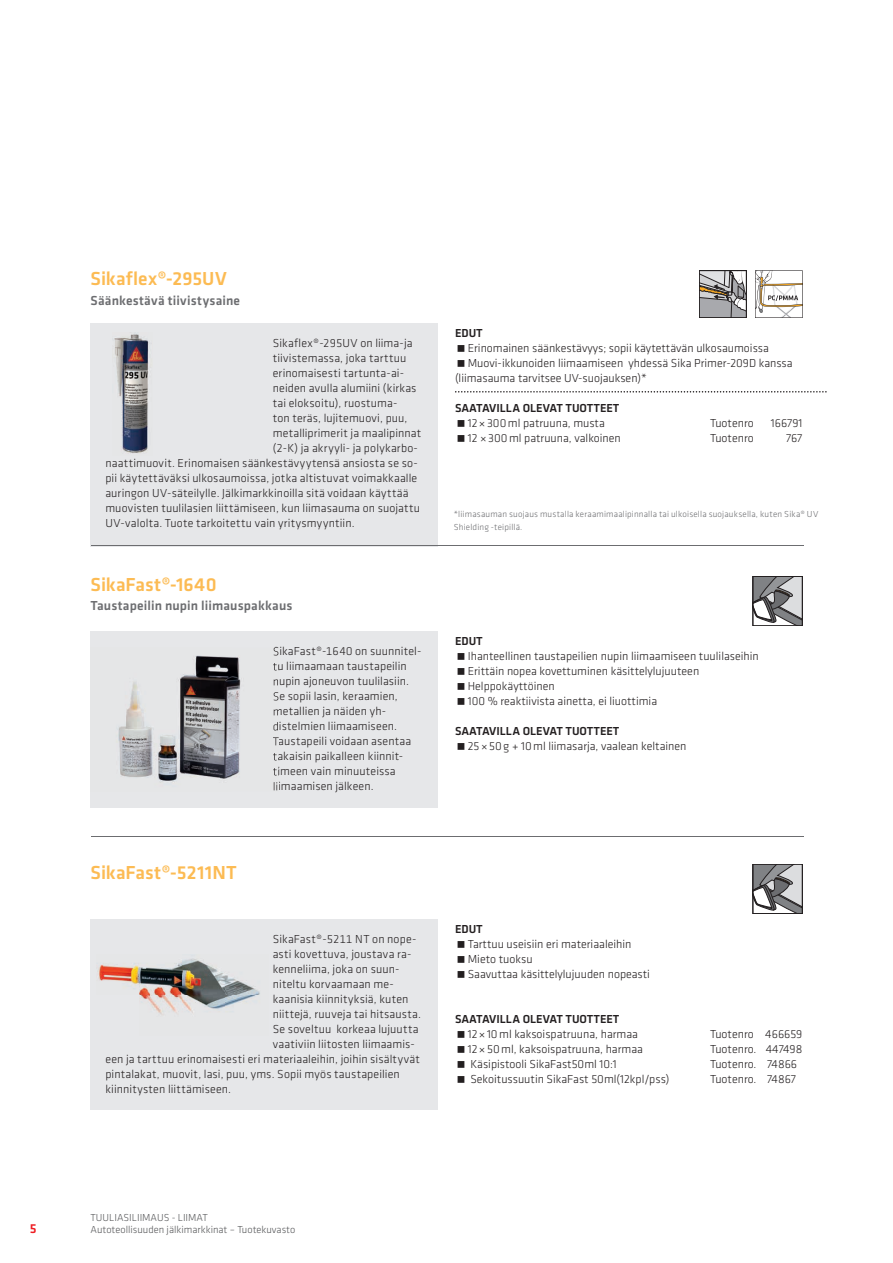
<style>
.page{position:relative;width:893px;height:1263px;background:#fff}
.page>*{position:absolute;margin:0;border:0;box-sizing:border-box;transform-origin:0 0}
.t1{font:500 19.5px "Klavika";color:#fcbb53}
.t2{font:500 13.5px "Klavika";letter-spacing:.01em;color:#6c6d70}
.t3{font:500 13.5px "Klavika";color:#ee1d23}
.t4{font:300 12px/15px "Klavika";letter-spacing:.005em;color:#231f20}
.t5{font:500 12px "Klavika";color:#231f20}
.t6{font:300 10.5px/12.6px "Klavika";color:#57585a}
.t7{font:300 9px/12.8px "Klavika";letter-spacing:.015em;color:#6c6d70}
</style>
<div class="page">
<div style="left:91px;top:631px;width:347px;height:177px;background:#e6e7e9"></div>
<div style="left:91px;top:323px;width:347px;height:223px;background:#e6e7e9"></div>
<svg style="left:455px;top:391px;width:372px;height:2px"></svg>
<hr style="left:91px;top:546px;width:712px;height:1px;background:#6c6d70">
<hr style="left:91px;top:836px;width:712px;height:1px;background:#6c6d70">
<svg style="left:755px;top:270px;width:47px;height:48px"></svg>
<svg style="left:755px;top:578px;width:45px;height:46px;background:#9b9b9d"></svg>
<div style="left:753px;top:576px;width:49px;height:50px;border:1px solid #231f20"></div>
<svg style="left:701px;top:272px;width:43px;height:44px;background:#a2a09f"></svg>
<div style="left:699px;top:270px;width:47px;height:48px;border:1px solid #231f20"></div>
<div style="left:91px;top:919px;width:347px;height:191px;background:#e6e7e9"></div>
<svg style="left:755px;top:866px;width:45px;height:46px;background:#9b9b9d"></svg>
<div style="left:753px;top:864px;width:49px;height:50px;border:1px solid #231f20"></div>
<img style="left:97px;top:958px;width:163px;height:57px">
<img style="left:90px;top:648px;width:188px;height:143px">
<svg style="left:274px;top:648px;width:4px;height:7px"></svg>
<svg style="left:273px;top:662px;width:5px;height:68px"></svg>
<svg style="left:273px;top:737px;width:5px;height:38px"></svg>
<svg style="left:274px;top:782px;width:4px;height:9px"></svg>
<img style="left:114px;top:334px;width:35px;height:119px">
<h1 class="t1" style="left:91px;top:265px;width:138px">Sikaflex®-295UV</h1>
<p class="t2" style="left:91px;top:291px;width:151px">Säänkestävä tiivistysaine</p>
<p class="t4" style="left:273px;top:336px;width:141px">Sikaflex®-295UV on liima-ja</p>
<p class="t4" style="left:273px;top:351px;width:135px">tiivistemassa, joka tarttuu</p>
<p class="t4" style="left:273px;top:366px;width:133px">erinomaisesti tartunta-ai-</p>
<p class="t4" style="left:273px;top:381px;width:145px">neiden avulla alumiini (kirkas</p>
<p class="t4" style="left:273px;top:396px;width:126px">tai eloksoitu), ruostuma-</p>
<p class="t4" style="left:273px;top:411px;width:136px">ton teräs, lujitemuovi, puu,</p>
<p class="t4" style="left:273px;top:426px;width:150px">metalliprimerit ja maalipinnat</p>
<p class="t4" style="left:273px;top:441px;width:147px">(2-K) ja akryyli- ja polykarbo-</p>
<p class="t4" style="left:105px;top:456px;width:314px">naattimuovit. Erinomaisen säänkestävyytensä ansiosta se so-</p>
<p class="t4" style="left:105px;top:471px;width:313px">pii käytettäväksi ulkosaumoissa, jotka altistuvat voimakkaalle</p>
<p class="t4" style="left:105px;top:486px;width:305px">auringon UV-säteilylle. Jälkimarkkinoilla sitä voidaan käyttää</p>
<p class="t4" style="left:105px;top:501px;width:316px">muovisten tuulilasien liittämiseen, kun liimasauma on suojattu</p>
<p class="t4" style="left:105px;top:516px;width:251px">UV-valolta. Tuote tarkoitettu vain yritysmyyntiin.</p>
<h1 class="t1" style="left:91px;top:571px;width:128px">SikaFast®-1640</h1>
<p class="t2" style="left:91px;top:597px;width:204px">Taustapeilin nupin liimauspakkaus</p>
<h1 class="t1" style="left:91px;top:859px;width:148px">SikaFast®-5211NT</h1>
<p class="t4" style="left:273px;top:644px;width:150px">SikaFast®-1640 on suunnitel&shy;tu liimaamaan taustapeilin nupin ajoneuvon tuulilasiin.<br>Se sopii lasin, keraamien, metallien ja näiden yh&shy;distelmien liimaamiseen.<br>Taustapeili voidaan asentaa takaisin paikalleen kiinnit&shy;timeen vain minuuteissa liimaamisen jälkeen.</p>
<p class="t4" style="left:273px;top:931px;width:145px">SikaFast®-5211 NT on nope-</p>
<p class="t4" style="left:273px;top:946px;width:140px">asti kovettuva, joustava ra-</p>
<p class="t4" style="left:273px;top:961px;width:128px">kenneliima, joka on suun-</p>
<p class="t4" style="left:273px;top:976px;width:123px">niteltu korvaamaan me-</p>
<p class="t4" style="left:273px;top:991px;width:137px">kaanisia kiinnityksiä, kuten</p>
<p class="t4" style="left:273px;top:1006px;width:150px">niittejä, ruuveja tai hitsausta.</p>
<p class="t4" style="left:273px;top:1021px;width:147px">Se soveltuu korkeaa lujuutta</p>
<p class="t4" style="left:273px;top:1036px;width:144px">vaativiin liitosten liimaamis-</p>
<p class="t4" style="left:105px;top:1051px;width:316px">een ja tarttuu erinomaisesti eri materiaaleihin, joihin sisältyvät</p>
<p class="t4" style="left:105px;top:1066px;width:296px">pintalakat, muovit, lasi, puu, yms. Sopii myös taustapeilien</p>
<p class="t4" style="left:105px;top:1081px;width:127px">kiinnitysten liittämiseen.</p>
<p class="t5" style="left:455px;top:325px;width:29px">EDUT</p>
<p class="t4" style="left:468px;top:340px;width:303px">Erinomainen säänkestävyys; sopii käytettävän ulkosaumoissa</p>
<p class="t4" style="left:468px;top:355px;width:326px">Muovi-ikkunoiden liimaamiseen yhdessä Sika Primer-209D kanssa</p>
<p class="t4" style="left:455px;top:370px;width:193px">(liimasauma tarvitsee UV-suojauksen)*</p>
<p class="t5" style="left:455px;top:400px;width:166px">SAATAVILLA OLEVAT TUOTTEET</p>
<p class="t4" style="left:468px;top:415px;width:139px">12 × 300 ml patruuna, musta</p>
<p class="t4" style="left:710px;top:415px;width:45px">Tuotenro</p>
<p class="t4" style="left:771px;top:415px;width:33px">166791</p>
<p class="t4" style="left:468px;top:430px;width:155px">12 × 300 ml patruuna, valkoinen</p>
<p class="t4" style="left:710px;top:430px;width:45px">Tuotenro</p>
<p class="t4" style="left:786px;top:430px;width:18px">767</p>
<p class="t7" style="left:454px;top:507px;width:366px">*liimasauman suojaus mustalla keraamimaalipinnalla tai ulkoisella suojauksella, kuten Sika® UV<br>Shielding -teipillä.</p>
<p class="t5" style="left:455px;top:633px;width:29px">EDUT</p>
<p class="t4" style="left:468px;top:648px;width:293px">Ihanteellinen taustapeilien nupin liimaamiseen tuulilaseihin Erittäin nopea kovettuminen käsittelylujuuteen Helppokäyttöinen<br>100 % reaktiivista ainetta, ei liuottimia</p>
<p class="t5" style="left:455px;top:723px;width:166px">SAATAVILLA OLEVAT TUOTTEET</p>
<p class="t4" style="left:468px;top:738px;width:220px">25 × 50 g + 10 ml liimasarja, vaalean keltainen</p>
<p class="t5" style="left:455px;top:921px;width:29px">EDUT</p>
<p class="t4" style="left:468px;top:936px;width:184px">Tarttuu useisiin eri materiaaleihin<br>Mieto tuoksu<br>Saavuttaa käsittelylujuuden nopeasti</p>
<p class="t5" style="left:455px;top:1011px;width:166px">SAATAVILLA OLEVAT TUOTTEET</p>
<p class="t4" style="left:468px;top:1026px;width:172px">12 × 10 ml kaksoispatruuna, harmaa</p>
<p class="t4" style="left:710px;top:1026px;width:94px">Tuotenro 466659</p>
<p class="t4" style="left:468px;top:1041px;width:177px">12 × 50 ml, kaksoispatruuna, harmaa</p>
<p class="t4" style="left:710px;top:1041px;width:94px">Tuotenro. 447498</p>
<p class="t4" style="left:470px;top:1056px;width:148px">Käsipistooli SikaFast50ml 10:1</p>
<p class="t4" style="left:710px;top:1056px;width:88px">Tuotenro. 74866</p>
<p class="t4" style="left:470px;top:1071px;width:201px">Sekoitussuutin SikaFast 50ml(12kpl/pss)</p>
<p class="t4" style="left:710px;top:1071px;width:87px">Tuotenro. 74867</p>
<p class="t3" style="left:30px;top:1219px;width:8px">5</p>
<p class="t6" style="left:91px;top:1211px;width:206px">TUULIASILIIMAUS - LIIMAT<br>Autoteollisuuden jälkimarkkinat – Tuotekuvasto</p>
</div>
